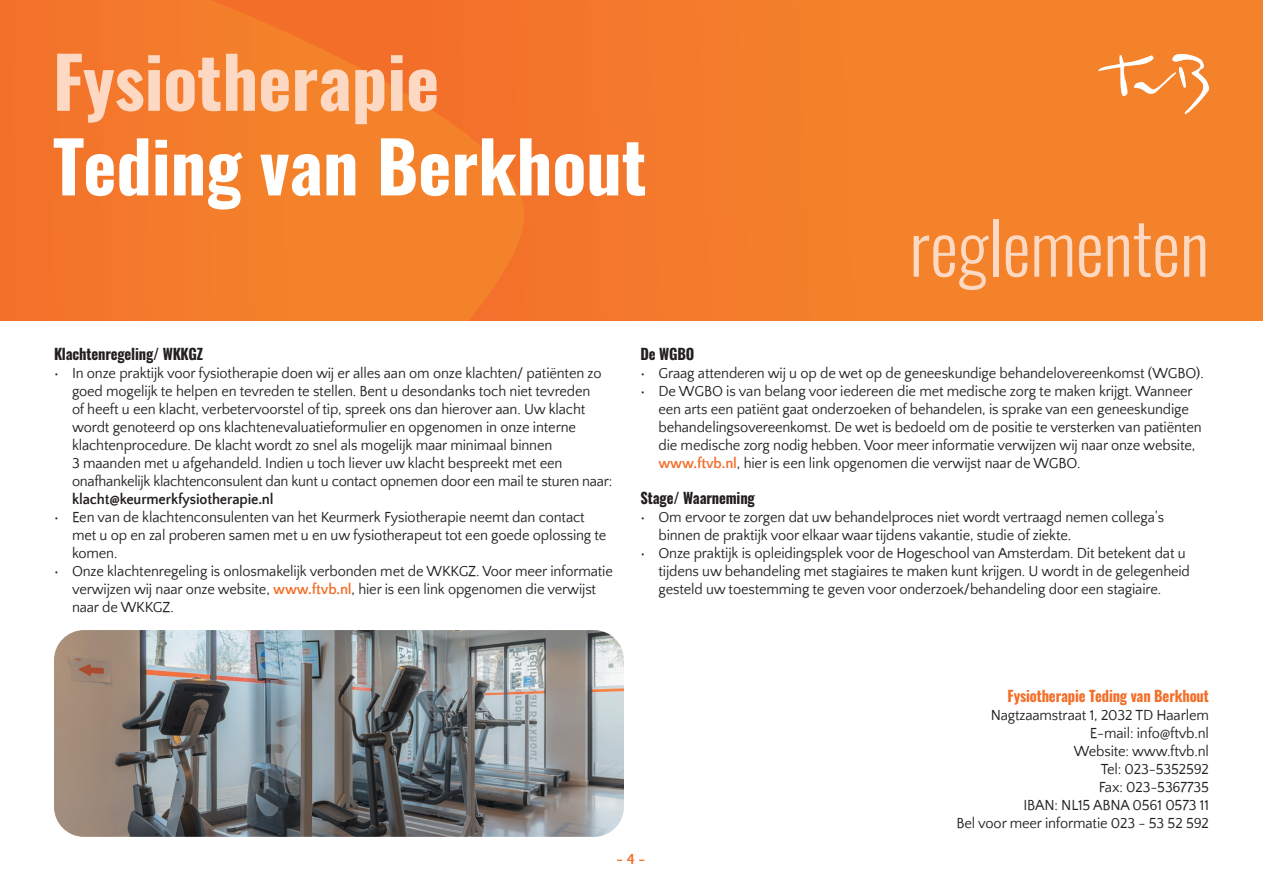
<style>
.page{position:relative;width:1263px;height:893px;background:#fff}
.page>*{position:absolute;margin:0;border:0;box-sizing:border-box;transform-origin:0 0}
.t1{font:70.5px "Oswald";color:#fff}
.t2{font:70.5px "Oswald";color:#fdd9c3}
.t3{font:300 70.5px "Oswald";color:#fdd9c3}
.t4{font:15px/18px "Quattrocento Sans";letter-spacing:-.01em;color:#231f20}
.t5{font:15px "Oswald";letter-spacing:-.01em;color:#231f20}
.t6{font:700 15px "Quattrocento Sans";letter-spacing:-.01em;color:#231f20}
.t7{font:15px "Oswald";letter-spacing:-.01em;color:#f36e29}
.t8{font:700 15px "Quattrocento Sans";color:#f36e29}
.s1{font-weight:700;color:#f36e29}
</style>
<div class="page">
<div style="left:0;top:0;width:893px;height:502px;background:#f4792b"></div>
<svg style="left:281px;top:0;width:982px;height:321px"></svg>
<div style="left:0;top:321px;width:1263px;height:204px;background:#fff"></div>
<svg style="left:1098px;top:54px;width:111px;height:60px;background:#f5954c"></svg>
<img style="left:54px;top:630px;width:570px;height:207px">
<h1 class="t2" style="left:53px;top:19px;width:388px">Fysiotherapie</h1>
<h1 class="t1" style="left:53px;top:104px;width:595px">Teding van Berkhout</h1>
<h1 class="t3" style="left:909px;top:185px;width:301px">reglementen</h1>
<p class="t5" style="left:54px;top:341px;width:151px">Klachtenregeling/ WKKGZ</p>
<p class="t4" style="left:72px;top:365px;width:542px;text-indent:-18px">• In onze praktijk voor fysiotherapie doen wij er alles aan om onze klachten/ patiënten zo goed mogelijk te helpen en tevreden te stellen. Bent u desondanks toch niet tevreden<br>of heeft u een klacht, verbetervoorstel of tip, spreek ons dan hierover aan. Uw klacht wordt genoteerd op ons klachtenevaluatieformulier en opgenomen in onze interne klachtenprocedure. De klacht wordt zo snel als mogelijk maar minimaal binnen<br>3 maanden met u afgehandeld. Indien u toch liever uw klacht bespreekt met een onafhankelijk klachtenconsulent dan kunt u contact opnemen door een mail te sturen naar:</p>
<p class="t6" style="left:72px;top:491px;width:203px">klacht@keurmerkfysiotherapie.nl</p>
<p class="t4" style="left:72px;top:509px;width:536px;text-indent:-18px">• Een van de klachtenconsulenten van het Keurmerk Fysiotherapie neemt dan contact met u op en zal proberen samen met u en uw fysiotherapeut tot een goede oplossing te komen.</p>
<p class="t4" style="left:72px;top:563px;width:542px;text-indent:-18px">• Onze klachtenregeling is onlosmakelijk verbonden met de WKKGZ. Voor meer informatie verwijzen wij naar onze website, <span class="s1">www.ftvb.nl</span>, hier is een link opgenomen die verwijst naar de WKKGZ.</p>
<p class="t5" style="left:640px;top:341px;width:55px">De WGBO</p>
<p class="t4" style="left:640px;top:365px;width:565px">• Graag attenderen wij u op de wet op de geneeskundige behandelovereenkomst (WGBO).</p>
<p class="t4" style="left:658px;top:383px;width:545px;text-indent:-18px">• De WGBO is van belang voor iedereen die met medische zorg te maken krijgt. Wanneer een arts een patiënt gaat onderzoeken of behandelen, is sprake van een geneeskundige behandelingsovereenkomst. De wet is bedoeld om de positie te versterken van patiënten die medische zorg nodig hebben. Voor meer informatie verwijzen wij naar onze website, <span class="s1">www.ftvb.nl</span>, hier is een link opgenomen die verwijst naar de WGBO.</p>
<p class="t5" style="left:640px;top:485px;width:116px">Stage/ Waarneming</p>
<p class="t4" style="left:658px;top:509px;width:507px;text-indent:-18px">• Om ervoor te zorgen dat uw behandelproces niet wordt vertraagd nemen collega’s binnen de praktijk voor elkaar waar tijdens vakantie, studie of ziekte.</p>
<p class="t4" style="left:658px;top:545px;width:533px;text-indent:-18px">• Onze praktijk is opleidingsplek voor de Hogeschool van Amsterdam. Dit betekent dat u tijdens uw behandeling met stagiaires te maken kunt krijgen. U wordt in de gelegenheid gesteld uw toestemming te geven voor onderzoek/behandeling door een stagiaire.</p>
<p class="t7" style="left:1007px;top:683px;width:203px">Fysiotherapie Teding van Berkhout</p>
<p class="t4" style="left:956px;top:707px;width:254px;text-align:right">Nagtzaamstraat 1, 2032 TD Haarlem<br>E-mail: info@ftvb.nl<br>Website: www.ftvb.nl<br>Tel: 023-5352592<br>Fax: 023-5367735<br>IBAN: NL15 ABNA 0561 0573 11<br>Bel voor meer informatie 023 - 53 52 592</p>
<p class="t8" style="left:616px;top:851px;width:31px">- 4 -</p>
</div>
